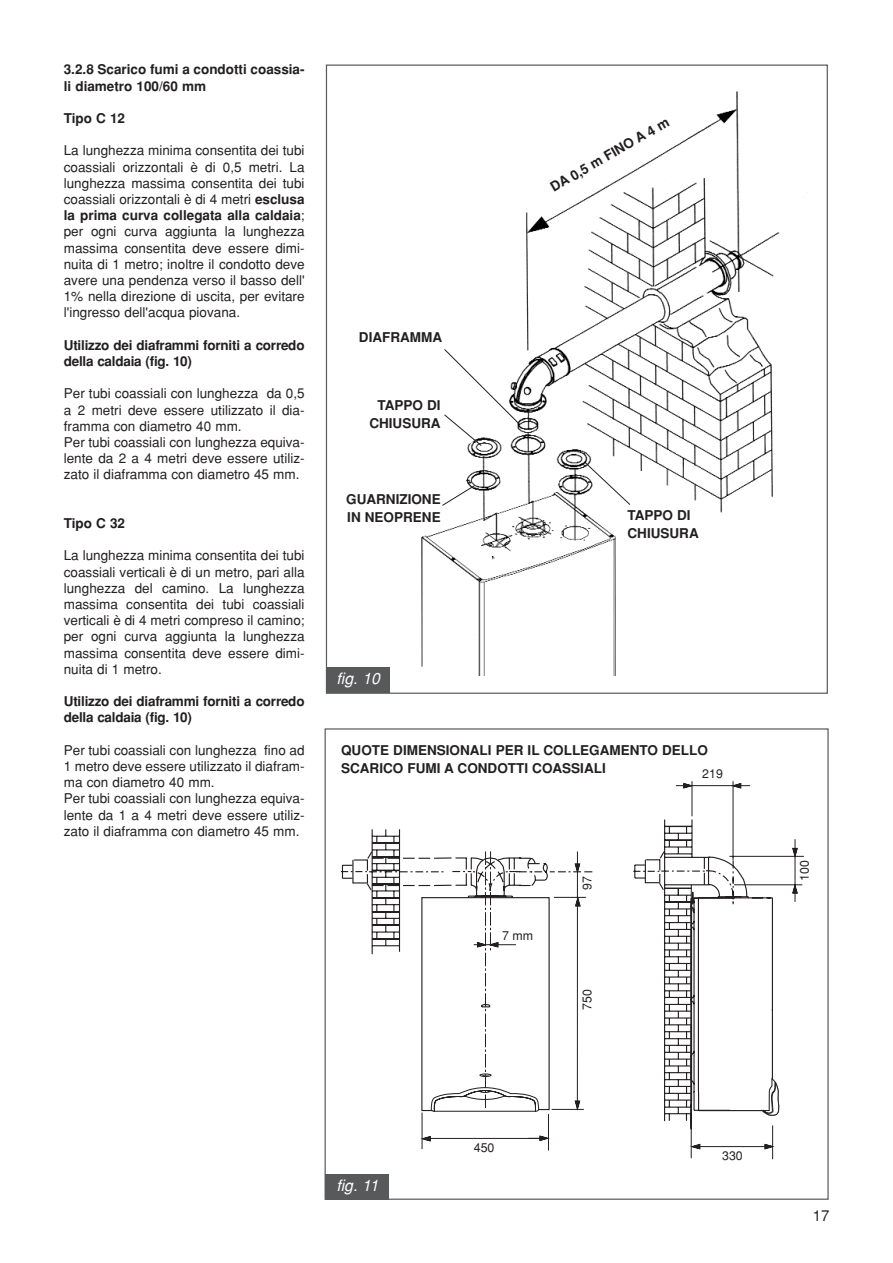
<style>
.page{position:relative;width:893px;height:1263px;background:#fff}
.page>*{position:absolute;margin:0;border:0;box-sizing:border-box;transform-origin:0 0}
.t1{font:italic 15.75px "Helvetica";color:#fff}
.t2{font:15px "Helvetica";color:#231f20}
.t3{font:13.5px/16.2px "Helvetica";color:#231f20;text-align:justify}
.t4{font:700 13.5px/18px "Helvetica";color:#231f20}
.t5{font:12.3px "Helvetica";color:#231f20}
.s1{font-weight:700}
</style>
<div class="page">
<hr style="left:427px;top:1138px;width:115px;height:1px;background:#231f20">
<hr style="left:422px;top:1113px;width:1px;height:36px;background:#231f20">
<hr style="left:548px;top:1114px;width:1px;height:37px;background:#231f20">
<hr style="left:734px;top:885px;width:68px;height:1px;background:#231f20">
<hr style="left:794px;top:839px;width:1px;height:63px;background:#231f20">
<hr style="left:729px;top:856px;width:74px;height:1px;background:#231f20">
<hr style="left:675px;top:785px;width:75px;height:1px;background:#231f20">
<hr style="left:691px;top:781px;width:1px;height:35px;background:#231f20">
<hr style="left:732px;top:781px;width:1px;height:80px;background:#231f20">
<svg style="left:368px;top:828px;width:374px;height:303px"></svg>
<hr style="left:691px;top:1146px;width:81px;height:1px;background:#231f20">
<hr style="left:772px;top:1125px;width:1px;height:34px;background:#231f20">
<svg style="left:732px;top:856px;width:1px;height:28px"></svg>
<hr style="left:691px;top:885px;width:1px;height:273px;background:#231f20">
<svg style="left:341px;top:858px;width:320px;height:151px"></svg>
<svg style="left:732px;top:783px;width:9px;height:6px"></svg>
<svg style="left:683px;top:783px;width:9px;height:6px"></svg>
<svg style="left:792px;top:848px;width:6px;height:9px"></svg>
<svg style="left:792px;top:885px;width:6px;height:9px"></svg>
<svg style="left:691px;top:1144px;width:9px;height:6px"></svg>
<svg style="left:764px;top:1144px;width:9px;height:6px"></svg>
<svg style="left:575px;top:898px;width:5px;height:9px"></svg>
<svg style="left:574px;top:863px;width:6px;height:9px"></svg>
<svg style="left:574px;top:1100px;width:6px;height:10px"></svg>
<svg style="left:539px;top:1135px;width:9px;height:6px"></svg>
<svg style="left:422px;top:1136px;width:9px;height:6px"></svg>
<svg style="left:690px;top:891px;width:90px;height:226px"></svg>
<svg style="left:421px;top:851px;width:129px;height:261px"></svg>
<img style="left:347px;top:91px;width:433px;height:584px">
<div style="left:326px;top:668px;width:64px;height:25px;background:#58595b"></div>
<div style="left:325px;top:1174px;width:64px;height:25px;background:#58595b"></div>
<svg style="left:441px;top:348px;width:190px;height:159px"></svg>
<p class="t4" style="left:64px;top:63px;width:242px;line-height:16.2px">3.2.8 Scarico fumi a condotti coassia&shy;li diametro 100/60 mm</p>
<p class="t4" style="left:64px;top:111px;width:63px">Tipo C 12</p>
<p class="t3" style="left:64px;top:144px;width:242px">La lunghezza minima consentita dei tubi coassiali orizzontali è di 0,5 metri. La lunghezza massima consentita dei tubi coassiali orizzontali è di 4 metri <span class="s1">esclusa la prima curva collegata alla caldaia</span>; per ogni curva aggiunta la lunghezza massima consentita deve essere dimi&shy;nuita di 1 metro; inoltre il condotto deve avere una pendenza verso il basso dell' 1% nella direzione di uscita, per evitare l'ingresso dell'acqua piovana.</p>
<p class="t4" style="left:64px;top:338px;width:242px;line-height:16.2px">Utilizzo dei diaframmi forniti a corredo della caldaia (fig. 10)</p>
<p class="t3" style="left:64px;top:387px;width:242px;text-align:left">Per tubi coassiali con lunghezza da 0,5 a 2 metri deve essere utilizzato il dia&shy;framma con diametro 40 mm.<br>Per tubi coassiali con lunghezza equiva&shy;lente da 2 a 4 metri deve essere utiliz&shy;zato il diaframma con diametro 45 mm.</p>
<p class="t4" style="left:64px;top:516px;width:63px">Tipo C 32</p>
<p class="t3" style="left:64px;top:549px;width:242px">La lunghezza minima consentita dei tubi coassiali verticali è di un metro, pari alla lunghezza del camino. La lunghezza massima consentita dei tubi coassiali verticali è di 4 metri compreso il camino; per ogni curva aggiunta la lunghezza massima consentita deve essere dimi&shy;nuita di 1 metro.</p>
<p class="t4" style="left:64px;top:695px;width:242px;line-height:16.2px">Utilizzo dei diaframmi forniti a corredo della caldaia (fig. 10)</p>
<p class="t3" style="left:64px;top:743px;width:242px;text-align:left">Per tubi coassiali con lunghezza fino ad 1 metro deve essere utilizzato il diafram&shy;ma con diametro 40 mm.<br>Per tubi coassiali con lunghezza equiva&shy;lente da 1 a 4 metri deve essere utiliz&shy;zato il diaframma con diametro 45 mm.</p>
<p class="t4" style="left:359px;top:329px;width:85px">DIAFRAMMA</p>
<p class="t4" style="left:369px;top:397px;width:73px;text-align:right">TAPPO DI<br>CHIUSURA</p>
<p class="t4" style="left:346px;top:491px;width:96px">GUARNIZIONE<br>IN NEOPRENE</p>
<p class="t1" style="left:336px;top:673px;width:48px">fig. 10</p>
<p class="t4" style="left:547px;top:181px;width:137px;rotate:-30deg">DA 0,5 m FINO A 4 m</p>
<p class="t4" style="left:627px;top:508px;width:73px">TAPPO DI<br>CHIUSURA</p>
<p class="t4" style="left:341px;top:743px;width:368px">QUOTE DIMENSIONALI PER IL COLLEGAMENTO DELLO<br>SCARICO FUMI A CONDOTTI COASSIALI</p>
<p class="t5" style="left:702px;top:770px;width:22px">219</p>
<p class="t5" style="left:502px;top:932px;width:32px">7 mm</p>
<p class="t5" style="left:582px;top:890px;width:15px;rotate:-90deg">97</p>
<p class="t5" style="left:582px;top:1010px;width:22px;rotate:-90deg">750</p>
<p class="t1" style="left:336px;top:1179px;width:47px">fig. 11</p>
<p class="t5" style="left:474px;top:1144px;width:22px">450</p>
<p class="t5" style="left:722px;top:1151px;width:22px">330</p>
<p class="t5" style="left:800px;top:881px;width:22px;rotate:-90deg">100</p>
<p class="t2" style="left:812px;top:1210px;width:18px">17</p>
</div>
